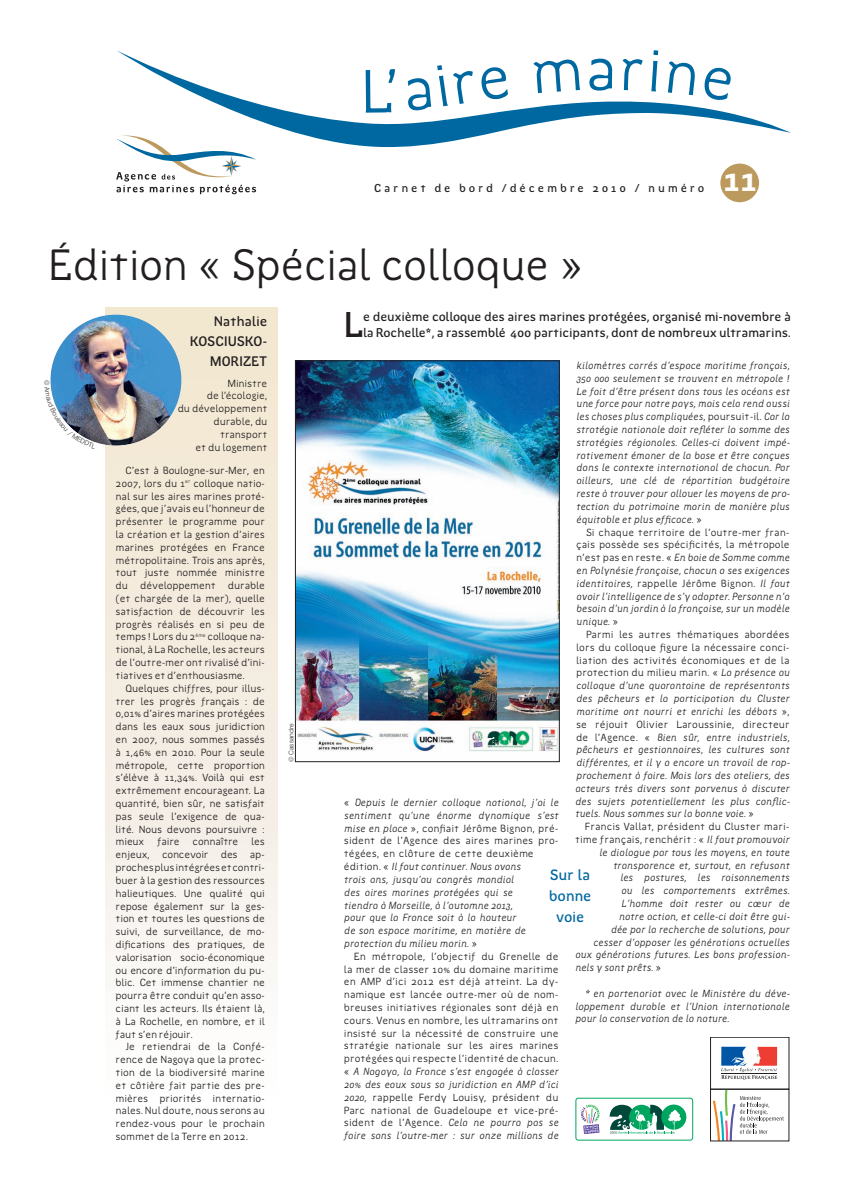
<style>
.page{position:relative;width:842px;height:1191px;background:#fff}
.page>*{position:absolute;margin:0;border:0;box-sizing:border-box;transform-origin:0 0}
.t1{font:44.3px "Spotka";letter-spacing:-.03em;color:#231f20}
.t2{font:500 36.3px "Spotka";color:#231f20}
.t3{font:700 34.9px "Spotka";color:#fff}
.t4{font:500 15.1px/21px "Spotka";letter-spacing:-.015em;color:#0068a0;text-align:center}
.t5{font:500 14px/19.8px "Spotka";letter-spacing:-.02em;color:#231f20;text-align:right}
.t6{font:500 12.8px/16.3px "Spotka";letter-spacing:-.02em;color:#231f20}
.t7{font:500 11.6px "Spotka";letter-spacing:.24em;color:#231f20}
.t8{font:italic 10.5px/12.8px "Spotka";color:#231f20;text-align:justify}
.t9{font:10.5px/12.8px "Spotka";letter-spacing:-.01em;color:#231f20;text-align:justify}
.t10{font:7px "Ouest France RCI";color:#231f20}
.s1{font-style:normal}
.s2{font-style:italic}
</style>
<div class="page">
<div style="left:106px;top:308px;width:171px;height:832px;background:linear-gradient(to bottom,#efe4cc,#fcfcfe)"></div>
<div style="left:720px;top:164px;width:39px;height:38px;background:#bc995c;border-radius:50%"></div>
<svg style="left:116px;top:150px;width:141px;height:44px"></svg>
<svg style="left:116px;top:50px;width:675px;height:100px"></svg>
<div style="left:525px;top:859px;width:86px;height:68px;border:1px solid #fff;border-radius:50%"></div>
<img style="left:297px;top:363px;width:261px;height:389px">
<div style="left:295px;top:361px;width:265px;height:401px;border:1px solid #231f20"></div>
<img style="left:50px;top:315px;width:131px;height:131px;border-radius:50%">
<div style="left:576px;top:1098px;width:117px;height:42px;border:1px solid #00a65f;border-radius:2px"></div>
<svg style="left:581px;top:1105px;width:19px;height:29px"></svg>
<svg style="left:609px;top:1105px;width:77px;height:29px"></svg>
<div style="left:710px;top:1037px;width:79px;height:52px;border:1px solid #231f20"></div>
<svg style="left:721px;top:1047px;width:56px;height:33px"></svg>
<div style="left:710px;top:1089px;width:79px;height:52px;border:1px solid #231f20"></div>
<svg style="left:713px;top:1089px;width:71px;height:52px"></svg>
<svg style="left:365px;top:69px;width:31px;height:44px"></svg>
<svg style="left:405px;top:65px;width:104px;height:46px"></svg>
<svg style="left:533px;top:59px;width:47px;height:34px"></svg>
<svg style="left:589px;top:59px;width:23px;height:32px"></svg>
<svg style="left:622px;top:59px;width:21px;height:32px"></svg>
<svg style="left:651px;top:50px;width:8px;height:42px"></svg>
<svg style="left:666px;top:61px;width:30px;height:34px"></svg>
<svg style="left:702px;top:66px;width:30px;height:35px"></svg>
<svg style="left:50px;top:380px;width:46px;height:63px"></svg>
<p class="t7" style="left:374px;top:183px;width:332px">Carnet de bord /décembre 2010 / numéro</p>
<h3 class="t3" style="left:723px;top:166px;width:36px">11</h3>
<h1 class="t1" style="left:48px;top:248px;width:537px">Édition « Spécial colloque »</h1>
<h3 class="t5" style="left:190px;top:313px;width:79px">Nathalie<br>KOSCIUSKO-<br>MORIZET</h3>
<p class="t9" style="left:178px;top:378px;width:91px;text-align:right">Ministre<br>de l’écologie,<br>du développement durable, du transport<br>et du logement</p>
<p class="t9" style="left:116px;top:465px;width:151px;text-indent:10px">C’est à Boulogne-sur-Mer, en 2007, lors du 1<sup>er</sup> colloque natio&shy;nal sur les aires marines proté&shy;gées, que j’avais eu l’honneur de présenter le programme pour la création et la gestion d’aires marines protégées en France métropolitaine. Trois ans après, tout juste nommée ministre du développement durable (et chargée de la mer), quelle satisfaction de découvrir les progrès réalisés en si peu de temps ! Lors du 2<sup>ème</sup> colloque na&shy;tional, à La Rochelle, les acteurs de l’outre-mer ont rivalisé d’ini&shy;tiatives et d’enthousiasme.</p>
<p class="t9" style="left:116px;top:683px;width:151px;text-indent:10px">Quelques chiffres, pour illus&shy;trer les progrès français : de 0,01% d’aires marines protégées dans les eaux sous juridiction en 2007, nous sommes passés à 1,46% en 2010. Pour la seule métropole, cette proportion s’élève à 11,34%. Voilà qui est extrêmement encourageant. La quantité, bien sûr, ne satisfait pas seule l’exigence de qua&shy;lité. Nous devons poursuivre : mieux faire connaître les enjeux, concevoir des ap&shy;proches plus intégrées et contri&shy;buer à la gestion des ressources halieutiques. Une qualité qui repose également sur la ges&shy;tion et toutes les questions de suivi, de surveillance, de mo&shy;difications des pratiques, de valorisation socio-économique ou encore d’information du pu&shy;blic. Cet immense chantier ne pourra être conduit qu’en asso&shy;ciant les acteurs. Ils étaient là, à La Rochelle, en nombre, et il faut s’en réjouir.</p>
<p class="t9" style="left:116px;top:1041px;width:151px;text-indent:10px">Je retiendrai de la Confé&shy;rence de Nagoya que la protec&shy;tion de la biodiversité marine et côtière fait partie des pre&shy;mières priorités internatio&shy;nales. Nul doute, nous serons au rendez-vous pour le prochain sommet de la Terre en 2012.</p>
<p class="t10" style="left:289px;top:762px;width:40px;rotate:-90deg">© Cassandre</p>
<h2 class="t2" style="left:343px;top:311px;width:22px">L</h2>
<p class="t6" style="left:363px;top:309px;width:430px">e deuxième colloque des aires marines protégées, organisé mi-novembre à la Rochelle*, a rassemblé 400 participants, dont de nombreux ultramarins.</p>
<p class="t8" style="left:576px;top:360px;width:215px">kilomètres carrés d’espace maritime français, 350 000 seulement se trouvent en métropole !<br>Le fait d’être présent dans tous les océans est une force pour notre pays, mais cela rend aussi les choses plus compliquées<span class="s1">, poursuit-il.</span> Car la stratégie nationale doit refléter la somme des stratégies régionales. Celles-ci doivent impé&shy;rativement émaner de la base et être conçues dans le contexte international de chacun. Par ailleurs, une clé de répartition budgétaire reste à trouver pour allouer les moyens de pro&shy;tection du patrimoine marin de manière plus équitable et plus efficace. <span class="s1">»</span></p>
<p class="t8" style="left:576px;top:526px;width:215px;text-indent:10px"><span class="s1">Si chaque territoire de l’outre-mer fran&shy;çais possède ses spécificités, la métropole n’est pas en reste. «</span> En baie de Somme comme en Polynésie française, chacun a ses exigences identitaires, <span class="s1">rappelle Jérôme Bignon.</span> Il faut avoir l’intelligence de s’y adapter. Personne n’a besoin d’un jardin à la française, sur un modèle unique. <span class="s1">»</span></p>
<p class="t8" style="left:575px;top:629px;width:216px;text-indent:11px"><span class="s1">Parmi les autres thématiques abordées lors du colloque figure la nécessaire conci&shy;liation des activités économiques et de la protection du milieu marin. «</span> La présence au colloque d’une quarantaine de représentants des pêcheurs et la participation du Cluster maritime ont nourri et enrichi les débats <span class="s1">», se réjouit Olivier Laroussinie, directeur de l’Agence. «</span> Bien sûr, entre industriels, pêcheurs et gestionnaires, les cultures sont différentes, et il y a encore un travail de rap&shy;prochement à faire. Mais lors des ateliers, des acteurs très divers sont parvenus à discuter des sujets potentiellement les plus conflic&shy;tuels. Nous sommes sur la bonne voie. <span class="s1">»</span></p>
<p class="t9" style="left:585px;top:821px;width:206px">Francis Vallat, président du Cluster mari-</p>
<p class="t9" style="left:575px;top:834px;width:216px">time français, renchérit : « <span class="s2">Il faut promouvoir</span></p>
<p class="t8" style="left:599px;top:847px;width:192px">le dialogue par tous les moyens, en toute</p>
<p class="t8" style="left:613px;top:859px;width:178px">transparence et, surtout, en refusant</p>
<p class="t8" style="left:620px;top:872px;width:171px">les postures, les raisonnements</p>
<p class="t8" style="left:621px;top:885px;width:170px">ou les comportements extrêmes.</p>
<p class="t8" style="left:621px;top:898px;width:170px">L’homme doit rester au cœur de</p>
<p class="t8" style="left:619px;top:911px;width:172px">notre action, et celle-ci doit être gui-</p>
<p class="t8" style="left:611px;top:924px;width:181px">dée par la recherche de solutions, pour</p>
<p class="t8" style="left:593px;top:936px;width:198px">cesser d’opposer les générations actuelles</p>
<p class="t8" style="left:575px;top:949px;width:216px">aux générations futures. Les bons profession-</p>
<p class="t8" style="left:575px;top:962px;width:88px">nels y sont prêts. <span class="s1">»</span></p>
<p class="t8" style="left:575px;top:988px;width:216px;text-indent:10px">* en partenariat avec le Ministère du déve&shy;loppement durable et l’Union internationale pour la conservation de la nature.</p>
<p class="t8" style="left:344px;top:797px;width:216px;text-align:left"><span class="s1">«</span> Depuis le dernier colloque national, j’ai le sentiment qu’une énorme dynamique s’est mise en place <span class="s1">», confiait Jérôme Bignon, pré&shy;sident de l’Agence des aires marines pro&shy;tégées, en clôture de cette deuxième édition. «</span> Il faut continuer. Nous avons<br>trois ans, jusqu’au congrès mondial<br>des aires marines protégées qui se<br>tiendra à Marseille, à l’automne 2013,<br>pour que la France soit à la hauteur<br>de son espace maritime, en matière de protection du milieu marin. <span class="s1">»</span></p>
<p class="t9" style="left:344px;top:951px;width:216px;text-indent:10px">En métropole, l’objectif du Grenelle de la mer de classer 10% du domaine maritime en AMP d’ici 2012 est déjà atteint. La dy&shy;namique est lancée outre-mer où de nom&shy;breuses initiatives régionales sont déjà en cours. Venus en nombre, les ultramarins ont insisté sur la nécessité de construire une stratégie nationale sur les aires marines protégées qui respecte l’identité de chacun. « <span class="s2">A Nagoya, la France s’est engagée à classer 20% des eaux sous sa juridiction en AMP d’ici 2020</span>, rappelle Ferdy Louisy, président du Parc national de Guadeloupe et vice-pré&shy;sident de l’Agence. <span class="s2">Cela ne pourra pas se faire sans l’outre-mer : sur onze millions de</span></p>
<h3 class="t4" style="left:549px;top:866px;width:44px">Sur la bonne voie</h3>
</div>
